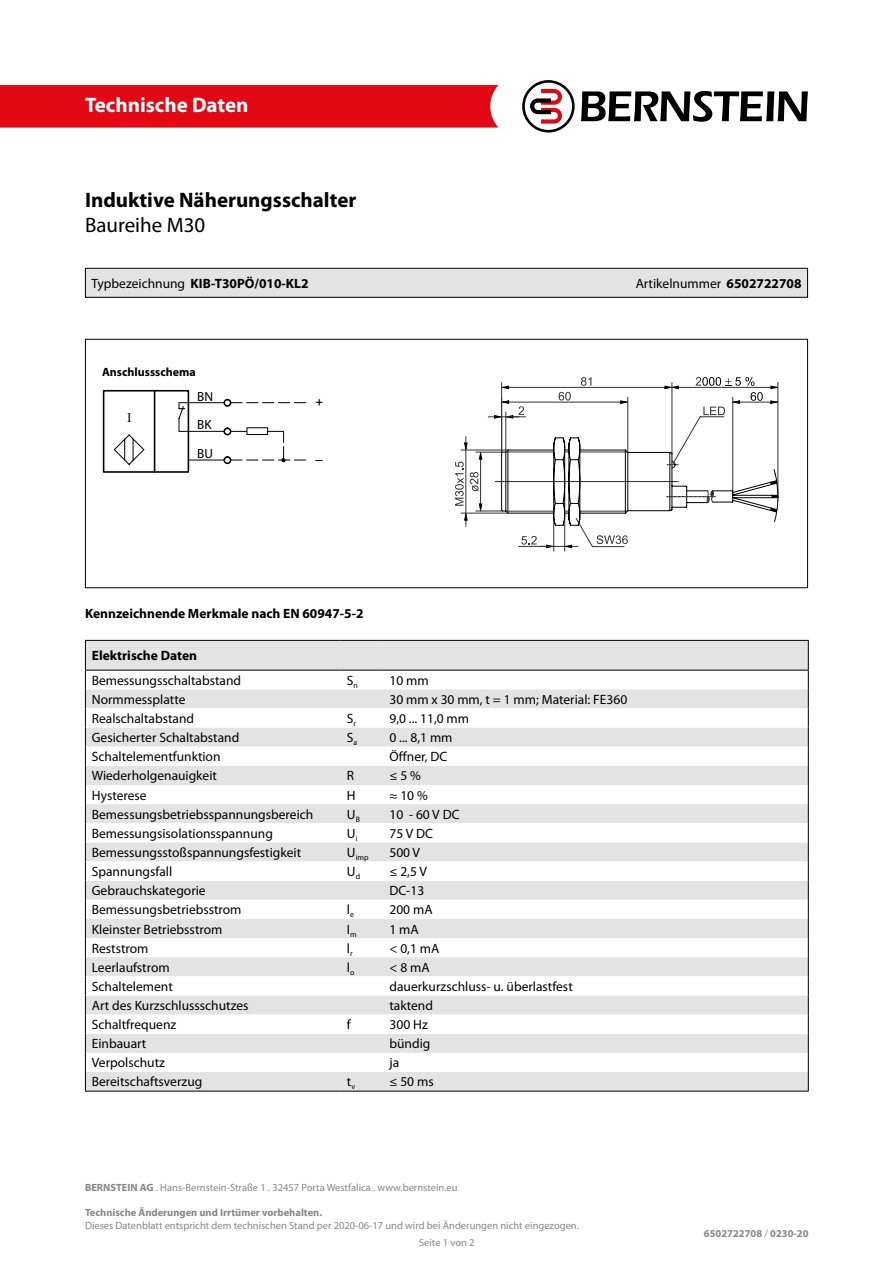
<style>
.page{position:relative;width:893px;height:1263px;background:#fff}
.page>*{position:absolute;margin:0;border:0;box-sizing:border-box;transform-origin:0 0}
.t1{font:700 21px "Myriad Pro";color:#000}
.t2{font:700 21px "Myriad Pro";color:#fff}
.t3{font:21px "Myriad Pro";color:#000}
.t4{font:13.5px "Myriad Pro";color:#000}
.t5{font:700 13.5px "Myriad Pro";color:#000}
.t6{font:13.2px "Myriad Pro";color:#000}
.t7{font:13.2px "Arial";color:#000}
.t8{font:13.2px "Times New Roman";color:#000}
.t9{font:700 12px "Myriad Pro";color:#000}
.t10{font:10.5px "Myriad Pro";color:#878787}
.t11{font:700 10.5px "Myriad Pro";color:#878787}
.t12{font:7.8px "Myriad Pro";color:#000}
.s1{font-weight:400}
.s2{font-weight:700}
</style>
<div class="page">
<div style="left:0;top:85px;width:498px;height:43px;background:#e30613"></div>
<svg style="left:581px;top:91px;width:227px;height:31px"></svg>
<svg style="left:522px;top:80px;width:53px;height:53px"></svg>
<div style="left:85px;top:339px;width:723px;height:249px;border:1px solid #000"></div>
<div style="left:103px;top:390px;width:86px;height:83px;border:2px solid #000"></div>
<hr style="left:154px;top:391px;width:1px;height:81px;background:#000">
<svg style="left:113px;top:398px;width:194px;height:67px"></svg>
<hr style="left:778px;top:382px;width:1px;height:113px;background:#323230">
<hr style="left:553px;top:519px;width:1px;height:32px;background:#323230">
<hr style="left:564px;top:519px;width:1px;height:32px;background:#323230">
<svg style="left:455px;top:377px;width:323px;height:171px"></svg>
<hr style="left:85px;top:1091px;width:256px;height:1px;background:#000">
<hr style="left:341px;top:1091px;width:42px;height:1px;background:#000">
<hr style="left:383px;top:1091px;width:426px;height:1px;background:#000">
<hr style="left:85px;top:640px;width:256px;height:1px;background:#000">
<hr style="left:341px;top:640px;width:42px;height:1px;background:#000">
<hr style="left:383px;top:640px;width:426px;height:1px;background:#000">
<svg style="left:85px;top:641px;width:724px;height:450px"></svg>
<div style="left:85px;top:268px;width:722px;height:29px;background:#e3e3e3"></div>
<div style="left:85px;top:268px;width:723px;height:30px;border:1px solid #000"></div>
<h1 class="t2" style="left:85px;top:91px;width:165px">Technische Daten</h1>
<h1 class="t1" style="left:85px;top:186px;width:273px">Induktive Näherungsschalter</h1>
<h1 class="t3" style="left:85px;top:212px;width:122px">Baureihe M30</h1>
<p class="t5" style="left:91px;top:274px;width:219px"><span class="s1">Typbezeichnung</span> KIB-T30PÖ/010-KL2</p>
<p class="t4" style="left:636px;top:275px;width:167px">Artikelnummer <span class="s2">6502722708</span></p>
<p class="t9" style="left:102px;top:364px;width:95px">Anschlussschema</p>
<p class="t8" style="left:127px;top:409px;width:6px">I</p>
<p class="t6" style="left:197px;top:388px;width:17px">BN</p>
<p class="t6" style="left:197px;top:417px;width:16px">BK</p>
<p class="t6" style="left:197px;top:445px;width:17px">BU</p>
<p class="t7" style="left:315px;top:393px;width:9px">+</p>
<p class="t7" style="left:315px;top:450px;width:9px">–</p>
<p class="t5" style="left:85px;top:605px;width:280px">Kennzeichnende Merkmale nach EN 60947-5-2</p>
<p class="t5" style="left:92px;top:647px;width:107px">Elektrische Daten</p>
<p class="t4" style="left:92px;top:672px;width:151px">Bemessungsschaltabstand</p>
<p class="t4" style="left:347px;top:672px;width:13px">S<sub>n</sub></p>
<p class="t4" style="left:389px;top:672px;width:41px">10 mm</p>
<p class="t4" style="left:92px;top:691px;width:95px">Normmessplatte</p>
<p class="t4" style="left:389px;top:691px;width:239px">30 mm x 30 mm, t = 1 mm; Material: FE360</p>
<p class="t4" style="left:92px;top:710px;width:104px">Realschaltabstand</p>
<p class="t4" style="left:347px;top:710px;width:11px">S<sub>r</sub></p>
<p class="t4" style="left:389px;top:710px;width:81px">9,0 ... 11,0 mm</p>
<p class="t4" style="left:92px;top:729px;width:149px">Gesicherter Schaltabstand</p>
<p class="t4" style="left:347px;top:729px;width:12px">S<sub>a</sub></p>
<p class="t4" style="left:389px;top:729px;width:65px">0 ... 8,1 mm</p>
<p class="t4" style="left:92px;top:748px;width:130px">Schaltelementfunktion</p>
<p class="t4" style="left:389px;top:748px;width:59px">Öffner, DC</p>
<p class="t4" style="left:92px;top:767px;width:127px">Wiederholgenauigkeit</p>
<p class="t4" style="left:347px;top:767px;width:9px">R</p>
<p class="t4" style="left:389px;top:767px;width:33px">≤ 5 %</p>
<p class="t4" style="left:92px;top:787px;width:56px">Hysterese</p>
<p class="t4" style="left:347px;top:787px;width:10px">H</p>
<p class="t4" style="left:389px;top:787px;width:40px">≈ 10 %</p>
<p class="t4" style="left:92px;top:806px;width:223px">Bemessungsbetriebsspannungsbereich</p>
<p class="t4" style="left:347px;top:806px;width:14px">U<sub>B</sub></p>
<p class="t4" style="left:389px;top:806px;width:72px">10 - 60 V DC</p>
<p class="t4" style="left:92px;top:825px;width:183px">Bemessungsisolationsspannung</p>
<p class="t4" style="left:347px;top:825px;width:12px">U<sub>i</sub></p>
<p class="t4" style="left:389px;top:825px;width:45px">75 V DC</p>
<p class="t4" style="left:92px;top:844px;width:211px">Bemessungsstoßspannungsfestigkeit</p>
<p class="t12" style="left:347px;top:852px;width:23px"><sup>U</sup>imp</p>
<p class="t4" style="left:389px;top:844px;width:32px">500 V</p>
<p class="t4" style="left:92px;top:863px;width:82px">Spannungsfall</p>
<p class="t4" style="left:347px;top:863px;width:15px">U<sub>d</sub></p>
<p class="t4" style="left:389px;top:863px;width:39px">≤ 2,5 V</p>
<p class="t4" style="left:92px;top:882px;width:115px">Gebrauchskategorie</p>
<p class="t4" style="left:389px;top:882px;width:36px">DC-13</p>
<p class="t4" style="left:92px;top:901px;width:151px">Bemessungsbetriebsstrom</p>
<p class="t4" style="left:347px;top:901px;width:9px">l<sub>e</sub></p>
<p class="t4" style="left:389px;top:901px;width:45px">200 mA</p>
<p class="t4" style="left:92px;top:921px;width:132px">Kleinster Betriebsstrom</p>
<p class="t4" style="left:347px;top:921px;width:11px">I<sub>m</sub></p>
<p class="t4" style="left:389px;top:921px;width:31px">1 mA</p>
<p class="t4" style="left:92px;top:940px;width:58px">Reststrom</p>
<p class="t4" style="left:347px;top:940px;width:7px">l<sub>r</sub></p>
<p class="t4" style="left:389px;top:940px;width:51px">&lt; 0,1 mA</p>
<p class="t4" style="left:92px;top:959px;width:79px">Leerlaufstrom</p>
<p class="t4" style="left:347px;top:959px;width:9px">l<sub>o</sub></p>
<p class="t4" style="left:389px;top:959px;width:42px">&lt; 8 mA</p>
<p class="t4" style="left:92px;top:978px;width:82px">Schaltelement</p>
<p class="t4" style="left:389px;top:978px;width:185px">dauerkurzschluss- u. überlastfest</p>
<p class="t4" style="left:92px;top:997px;width:158px">Art des Kurzschlussschutzes</p>
<p class="t4" style="left:389px;top:997px;width:45px">taktend</p>
<p class="t4" style="left:92px;top:1016px;width:86px">Schaltfrequenz</p>
<p class="t4" style="left:347px;top:1016px;width:5px">f</p>
<p class="t4" style="left:389px;top:1016px;width:40px">300 Hz</p>
<p class="t4" style="left:92px;top:1035px;width:56px">Einbauart</p>
<p class="t4" style="left:389px;top:1035px;width:42px">bündig</p>
<p class="t4" style="left:92px;top:1054px;width:75px">Verpolschutz</p>
<p class="t4" style="left:389px;top:1054px;width:11px">ja</p>
<p class="t4" style="left:92px;top:1073px;width:112px">Bereitschaftsverzug</p>
<p class="t4" style="left:347px;top:1073px;width:10px">t<sub>v</sub></p>
<p class="t4" style="left:389px;top:1073px;width:46px">≤ 50 ms</p>
<p class="t10" style="left:85px;top:1181px;width:374px"><span class="s2">BERNSTEIN AG</span> . Hans-Bernstein-Straße 1 . 32457 Porta Westfalica . www.bernstein.eu</p>
<p class="t11" style="left:85px;top:1206px;width:239px">Technische Änderungen und Irrtümer vorbehalten.</p>
<p class="t10" style="left:85px;top:1219px;width:495px">Dieses Datenblatt entspricht dem technischen Stand per 2020-06-17 und wird bei Änderungen nicht eingezogen.</p>
<p class="t10" style="left:419px;top:1236px;width:57px">Seite 1 von 2</p>
<p class="t11" style="left:704px;top:1227px;width:106px">6502722708 <span class="s1">/</span> 0230-20</p>
</div>
